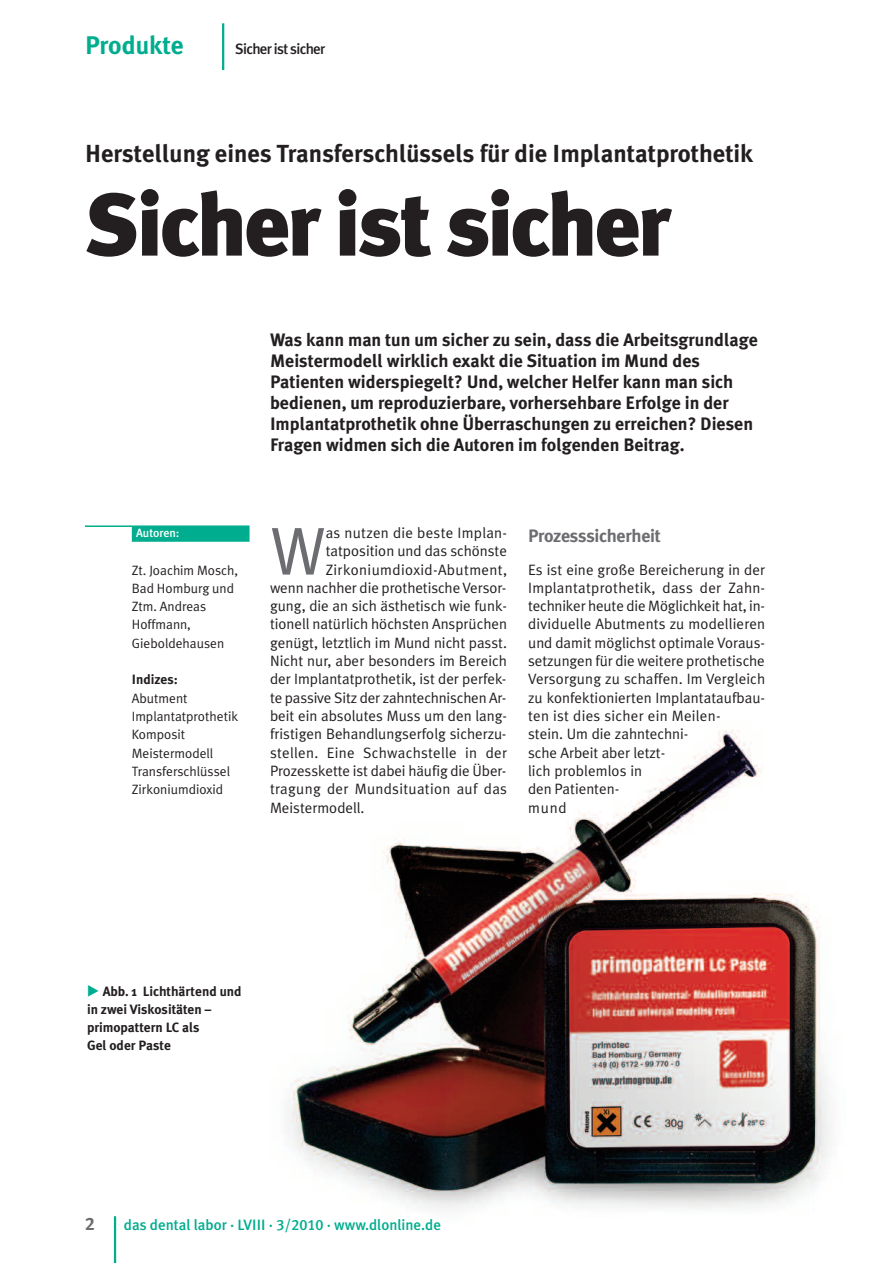
<style>
.page{position:relative;width:893px;height:1263px;background:#fff}
.page>*{position:absolute;margin:0;border:0;box-sizing:border-box;transform-origin:0 0}
.t1{font:900 88.8px "Meta Plus";letter-spacing:-.03em;color:#231f20}
.t2{font:67.65px "Meta Plus Normal";color:#6c6d70}
.t3{font:700 25.5px "Meta Plus";color:#00ad8e}
.t4{font:700 24.6px "Meta Plus";color:#231f20}
.t5{font:700 18px/21px "Meta Plus";color:#231f20}
.t6{font:700 18px "Meta Plus";letter-spacing:-.015em;color:#6c6d70}
.t7{font:18px "Meta Plus Bold Caps";color:#6c6d70}
.t8{font:15px/18.3px "Meta Plus Normal";color:#231f20}
.t9{font:15px "Meta Plus Normal";letter-spacing:.02em;color:#231f20}
.t10{font:500 15px "Meta Plus";color:#00ad8e}
.t11{font:15px "Meta Plus Normal";letter-spacing:.025em;color:#231f20}
.t12{font:500 15px "Meta Plus";letter-spacing:-.045em;color:#231f20}
.t13{font:13.5px/18.3px "Meta Plus Normal";color:#231f20}
.t14{font:700 13.5px/18.3px "Meta Plus";color:#231f20}
.t15{font:500 12px "Meta Plus";letter-spacing:-.005em;color:#fff}
.s1{font-family:"All You Need";font-weight:400;font-size:15px;color:#00ad8e}
.s2{font-family:"Meta Plus Medium Caps";font-weight:400}
</style>
<div class="page">
<img style="left:287px;top:730px;width:545px;height:479px">
<hr style="left:85px;top:525px;width:165px;height:2px;background:#00ad8e">
<div style="left:132px;top:527px;width:118px;height:15px;background:#00ad8e"></div>
<hr style="left:222px;top:23px;width:2px;height:47px;background:#00ad8e">
<hr style="left:114px;top:1216px;width:2px;height:47px;background:#00ad8e">
<h3 class="t3" style="left:85px;top:30px;width:100px">Produkte</h3>
<p class="t12" style="left:235px;top:40px;width:92px">Sicher ist sicher</p>
<h3 class="t4" style="left:85px;top:139px;width:669px">Herstellung eines Transferschlüssels für die Implantatprothetik</h3>
<h1 class="t1" style="left:85px;top:173px;width:588px">Sicher ist sicher</h1>
<p class="t15" style="left:136px;top:526px;width:45px">Autoren:</p>
<p class="t13" style="left:132px;top:561px;width:108px">Zt. Joachim Mosch,<br>Bad Homburg und<br>Ztm. Andreas<br>Hoffmann,<br>Gieboldehausen</p>
<p class="t14" style="left:132px;top:670px;width:48px">Indizes:</p>
<p class="t13" style="left:132px;top:689px;width:108px">Abutment<br>Implantatprothetik<br>Komposit<br>Meistermodell<br>Transferschlüssel<br>Zirkoniumdioxid</p>
<p class="t5" style="left:270px;top:329px;width:489px">Was kann man tun um sicher zu sein, dass die Arbeitsgrundlage Meistermodell wirklich exakt die Situation im Mund des Patienten widerspiegelt? Und, welcher Helfer kann man sich bedienen, um reproduzierbare, vorhersehbare Erfolge in der Implantatprothetik ohne Überraschungen zu erreichen? Diesen Fragen widmen sich die Autoren im folgenden Beitrag.</p>
<h2 class="t2" style="left:270px;top:512px;width:57px">W</h2>
<p class="t9" style="left:326px;top:524px;width:183px">as nutzen die beste Implan-</p>
<p class="t8" style="left:326px;top:542px;width:183px">tatposition und das schönste</p>
<p class="t11" style="left:326px;top:561px;width:183px">Zirkoniumdioxid-Abutment,</p>
<p class="t8" style="left:270px;top:578px;width:238px">wenn nachher die prothetische Versor-</p>
<p class="t8" style="left:270px;top:597px;width:238px">gung, die an sich ästhetisch wie funk-</p>
<p class="t8" style="left:270px;top:615px;width:239px">tionell natürlich höchsten Ansprüchen</p>
<p class="t8" style="left:270px;top:633px;width:238px">genügt, letztlich im Mund nicht passt.</p>
<p class="t8" style="left:270px;top:652px;width:238px">Nicht nur, aber besonders im Bereich</p>
<p class="t8" style="left:270px;top:670px;width:238px">der Implantatprothetik, ist der perfek-</p>
<p class="t8" style="left:270px;top:688px;width:238px">te passive Sitz der zahntechnischen Ar-</p>
<p class="t8" style="left:270px;top:707px;width:238px">beit ein absolutes Muss um den lang-</p>
<p class="t8" style="left:270px;top:725px;width:238px">fristigen Behandlungserfolg sicherzu-</p>
<p class="t9" style="left:270px;top:744px;width:239px">stellen. Eine Schwachstelle in der</p>
<p class="t8" style="left:270px;top:761px;width:238px">Prozesskette ist dabei häufig die Über-</p>
<p class="t9" style="left:270px;top:780px;width:238px">tragung der Mundsituation auf das</p>
<p class="t8" style="left:270px;top:798px;width:96px">Meistermodell.</p>
<p class="t6" style="left:528px;top:526px;width:134px">Prozesssicherheit</p>
<p class="t8" style="left:528px;top:560px;width:239px">Es ist eine große Bereicherung in der<br>Implantatprothetik, dass der Zahn&shy;techniker heute die Möglichkeit hat, in&shy;dividuelle Abutments zu modellieren und damit möglichst optimale Voraus&shy;setzungen für die weitere prothetische<br>Versorgung zu schaffen. Im Vergleich zu konfektionierten Implantataufbau&shy;ten ist dies sicher ein Meilen-<br>stein. Um die zahntechni-<br>sche Arbeit aber letzt-<br>lich problemlos in<br>den Patienten-<br>mund</p>
<p class="t14" style="left:87px;top:982px;width:156px"><span class="s1">c</span> Abb. 1 Lichthärtend und in zwei Viskositäten – primopattern LC als<br>Gel oder Paste</p>
<p class="t7" style="left:85px;top:1213px;width:11px">2</p>
<p class="t10" style="left:124px;top:1216px;width:319px">das dental labor · LVIII · <span class="s2">3/2010</span> · www.dlonline.de</p>
</div>
